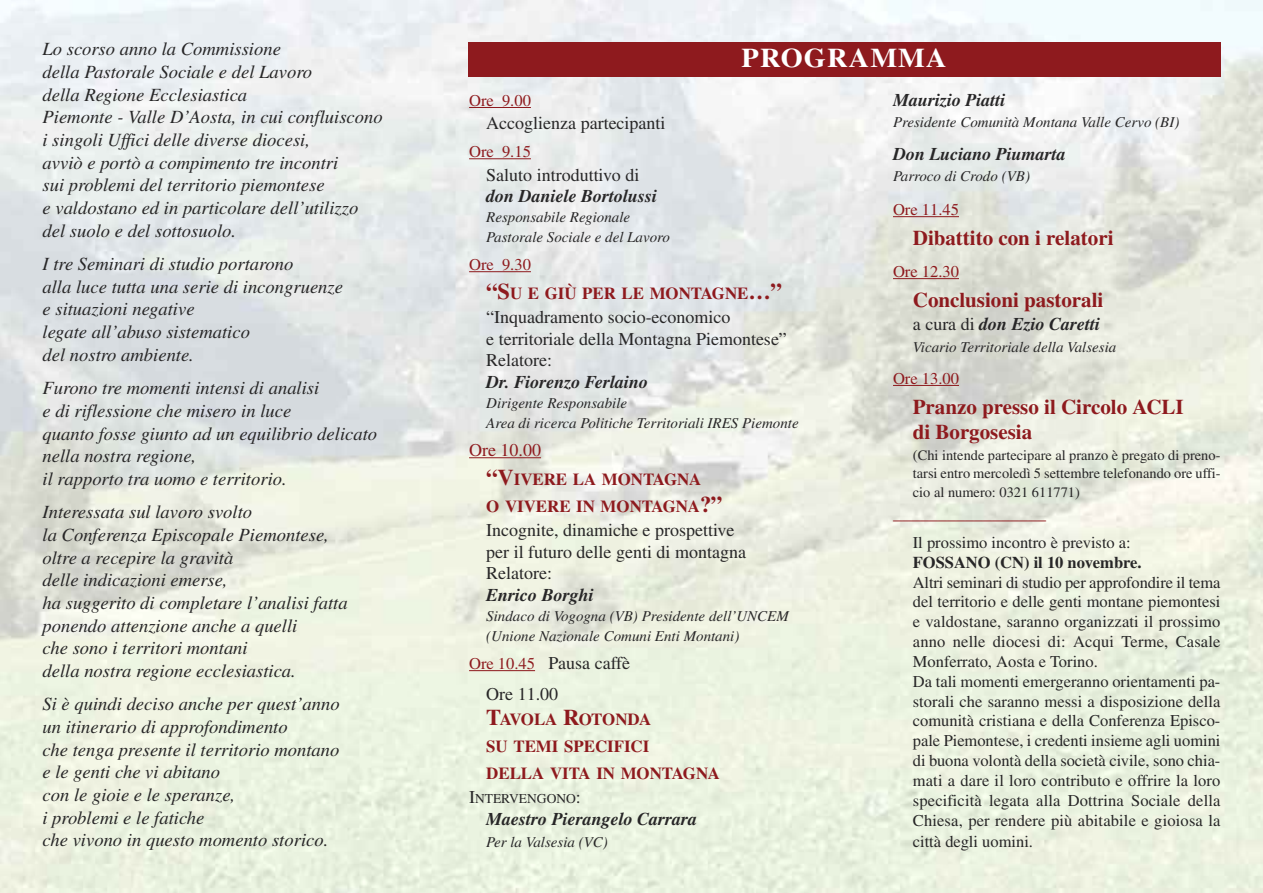
<style>
.page{position:relative;width:1263px;height:893px;background:#fff}
.page>*{position:absolute;margin:0;border:0;box-sizing:border-box;transform-origin:0 0}
.t1{font:700 27px "Times";letter-spacing:.04em;color:#fff;scale:1.05 1}
.t2{font:700 21px/25.2px "Times";color:#8e1a1e}
.t3{font:italic 18.6px/22.6px "Times";color:#272627}
.t4{font:18px/21.8px "Times";color:#272627}
.t5{font:italic 700 18px "Times";color:#272627}
.t6{font:18px "Times";color:#8e1a1e}
.t7{font:700 16.8px/27.2px "Times";color:#8e1a1e}
.t8{font:16.5px/20px "Times";color:#272627}
.t9{font:16.5px "Times";color:#8e1a1e}
.t10{font:700 16.5px "Times";color:#272627}
.t11{font:italic 15px/20.2px "Times";color:#272627}
.t12{font:14.4px/17.7px "Times";color:#272627}
.t13{font:13.5px "Times";color:#272627}
.s1{font-size:22.5px}
.s2{font-size:16.5px;color:#8e1a1e}
.s3{font-size:18px}
.s4{font-weight:400;font-style:normal}
.s5{font-size:15px}
</style>
<div class="page">
<img style="left:0;top:0;width:1263px;height:893px">
<hr style="left:469px;top:107px;width:62px;height:1px;background:#8e1a1e">
<hr style="left:469px;top:158px;width:62px;height:1px;background:#8e1a1e">
<hr style="left:469px;top:271px;width:62px;height:1px;background:#8e1a1e">
<hr style="left:469px;top:457px;width:72px;height:1px;background:#8e1a1e">
<hr style="left:469px;top:670px;width:66px;height:1px;background:#8e1a1e">
<hr style="left:893px;top:216px;width:66px;height:1px;background:#8e1a1e">
<hr style="left:893px;top:278px;width:66px;height:1px;background:#8e1a1e">
<hr style="left:893px;top:385px;width:66px;height:1px;background:#8e1a1e">
<div style="left:468px;top:43px;width:752px;height:34px;background:#8e1a1e"></div>
<p class="t3" style="left:43px;top:40px;width:342px">Lo scorso anno la Commissione<br>della Pastorale Sociale e del Lavoro<br>della Regione Ecclesiastica<br>Piemonte - Valle D’Aosta, in cui confluiscono i singoli Uffici delle diverse diocesi,<br>avviò e portò a compimento tre incontri<br>sui problemi del territorio piemontese<br>e valdostano ed in particolare dell’utilizzo del suolo e del sottosuolo.</p>
<p class="t3" style="left:43px;top:254px;width:302px">I tre Seminari di studio portarono<br>alla luce tutta una serie di incongruenze e situazioni negative<br>legate all’abuso sistematico<br>del nostro ambiente.</p>
<p class="t3" style="left:43px;top:378px;width:336px">Furono tre momenti intensi di analisi<br>e di riflessione che misero in luce<br>quanto fosse giunto ad un equilibrio delicato nella nostra regione,<br>il rapporto tra uomo e territorio.</p>
<p class="t3" style="left:43px;top:503px;width:307px">Interessata sul lavoro svolto<br>la Conferenza Episcopale Piemontese, oltre a recepire la gravità<br>delle indicazioni emerse,<br>ha suggerito di completare l’analisi fatta ponendo attenzione anche a quelli<br>che sono i territori montani<br>della nostra regione ecclesiastica.</p>
<p class="t3" style="left:43px;top:695px;width:299px">Si è quindi deciso anche per quest’anno un itinerario di approfondimento<br>che tenga presente il territorio montano e le genti che vi abitano<br>con le gioie e le speranze,<br>i problemi e le fatiche<br>che vivono in questo momento storico.</p>
<h1 class="t1" style="left:742px;top:49px;width:197px">PROGRAMMA</h1>
<p class="t9" style="left:469px;top:95px;width:63px">Ore 9.00</p>
<p class="t4" style="left:486px;top:114px;width:181px">Accoglienza partecipanti</p>
<p class="t9" style="left:469px;top:146px;width:63px">Ore 9.15</p>
<p class="t4" style="left:486px;top:165px;width:155px">Saluto introduttivo di</p>
<p class="t5" style="left:486px;top:190px;width:172px">don Daniele Bortolussi</p>
<p class="t11" style="left:486px;top:208px;width:185px">Responsabile Regionale<br>Pastorale Sociale e del Lavoro</p>
<p class="t9" style="left:469px;top:259px;width:63px">Ore 9.30</p>
<p class="t7" style="left:486px;top:281px;width:297px"><span class="s1">“S</span>U E GIÙ PER LE MONTAGNE<span class="s1">…”</span></p>
<p class="t4" style="left:486px;top:308px;width:302px">“Inquadramento socio-economico<br>e territoriale della Montagna Piemontese”<br>Relatore:</p>
<p class="t5" style="left:486px;top:376px;width:163px">Dr. Fiorenzo Ferlaino</p>
<p class="t11" style="left:486px;top:394px;width:314px">Dirigente Responsabile<br>Area di ricerca Politiche Territoriali IRES Piemonte</p>
<p class="t6" style="left:469px;top:444px;width:73px">Ore 10.00</p>
<p class="t7" style="left:486px;top:467px;width:238px"><span class="s1">“V</span>IVERE LA MONTAGNA<br>O VIVERE IN MONTAGNA<span class="s1">?”</span></p>
<p class="t4" style="left:486px;top:521px;width:261px">Incognite, dinamiche e prospettive per il futuro delle genti di montagna<br>Relatore:</p>
<p class="t5" style="left:486px;top:589px;width:109px">Enrico Borghi</p>
<p class="t11" style="left:486px;top:607px;width:304px">Sindaco di Vogogna (VB) Presidente dell’UNCEM (Unione Nazionale Comuni Enti Montani)</p>
<p class="t4" style="left:486px;top:649px;width:145px;line-height:30.9px;text-indent:-17px"><span class="s2">Ore 10.45</span> Pausa caffè<br>Ore 11.00</p>
<p class="t7" style="left:486px;top:707px;width:235px"><span class="s1">T</span>AVOLA <span class="s1">R</span>OTONDA<br>SU TEMI SPECIFICI<br>DELLA VITA IN MONTAGNA</p>
<p class="t13" style="left:469px;top:794px;width:113px"><span class="s3">I</span>NTERVENGONO<span class="s3">:</span></p>
<p class="t5" style="left:486px;top:812px;width:212px">Maestro Pierangelo Carrara</p>
<p class="t11" style="left:486px;top:833px;width:123px">Per la Valsesia (VC)</p>
<p class="t5" style="left:893px;top:93px;width:114px">Maurizio Piatti</p>
<p class="t11" style="left:893px;top:114px;width:288px">Presidente Comunità Montana Valle Cervo (BI)</p>
<p class="t5" style="left:893px;top:147px;width:174px">Don Luciano Piumarta</p>
<p class="t11" style="left:893px;top:168px;width:138px">Parroco di Crodo (VB)</p>
<p class="t9" style="left:893px;top:204px;width:67px">Ore 11.45</p>
<p class="t2" style="left:913px;top:227px;width:202px">Dibattito con i relatori</p>
<p class="t9" style="left:893px;top:266px;width:67px">Ore 12.30</p>
<p class="t2" style="left:913px;top:289px;width:192px">Conclusioni pastorali</p>
<p class="t5" style="left:913px;top:317px;width:189px"><span class="s4">a cura di</span> don Ezio Caretti</p>
<p class="t11" style="left:913px;top:338px;width:205px">Vicario Territoriale della Valsesia</p>
<p class="t9" style="left:893px;top:372px;width:67px">Ore 13.00</p>
<p class="t2" style="left:913px;top:396px;width:272px">Pranzo presso il Circolo ACLI di Borgosesia</p>
<p class="t12" style="left:913px;top:448px;width:309px"><span class="s5">(</span>Chi intende partecipare al pranzo è pregato di preno&shy;tarsi entro mercoledì 5 settembre telefonando ore uffi-</p>
<p class="t12" style="left:913px;top:485px;width:169px">cio al numero: 0321 611771)</p>
<p class="t6" style="left:893px;top:513px;width:154px">–––––––––––––––––</p>
<p class="t8" style="left:913px;top:534px;width:220px">Il prossimo incontro è previsto a:</p>
<p class="t10" style="left:913px;top:557px;width:230px">FOSSANO (CN) il 10 novembre.</p>
<p class="t8" style="left:913px;top:574px;width:309px">Altri seminari di studio per approfondire il tema del territorio e delle genti montane piemontesi e valdostane, saranno organizzati il prossimo anno nelle diocesi di: Acqui Terme, Casale Monferrato, Aosta e Torino.<br>Da tali momenti emergeranno orientamenti pa&shy;storali che saranno messi a disposizione della comunità cristiana e della Conferenza Episco&shy;pale Piemontese, i credenti insieme agli uomini di buona volontà della società civile, sono chia&shy;mati a dare il loro contributo e offrire la loro specificità legata alla Dottrina Sociale della Chiesa, per rendere più abitabile e gioiosa la città degli uomini.</p>
</div>
